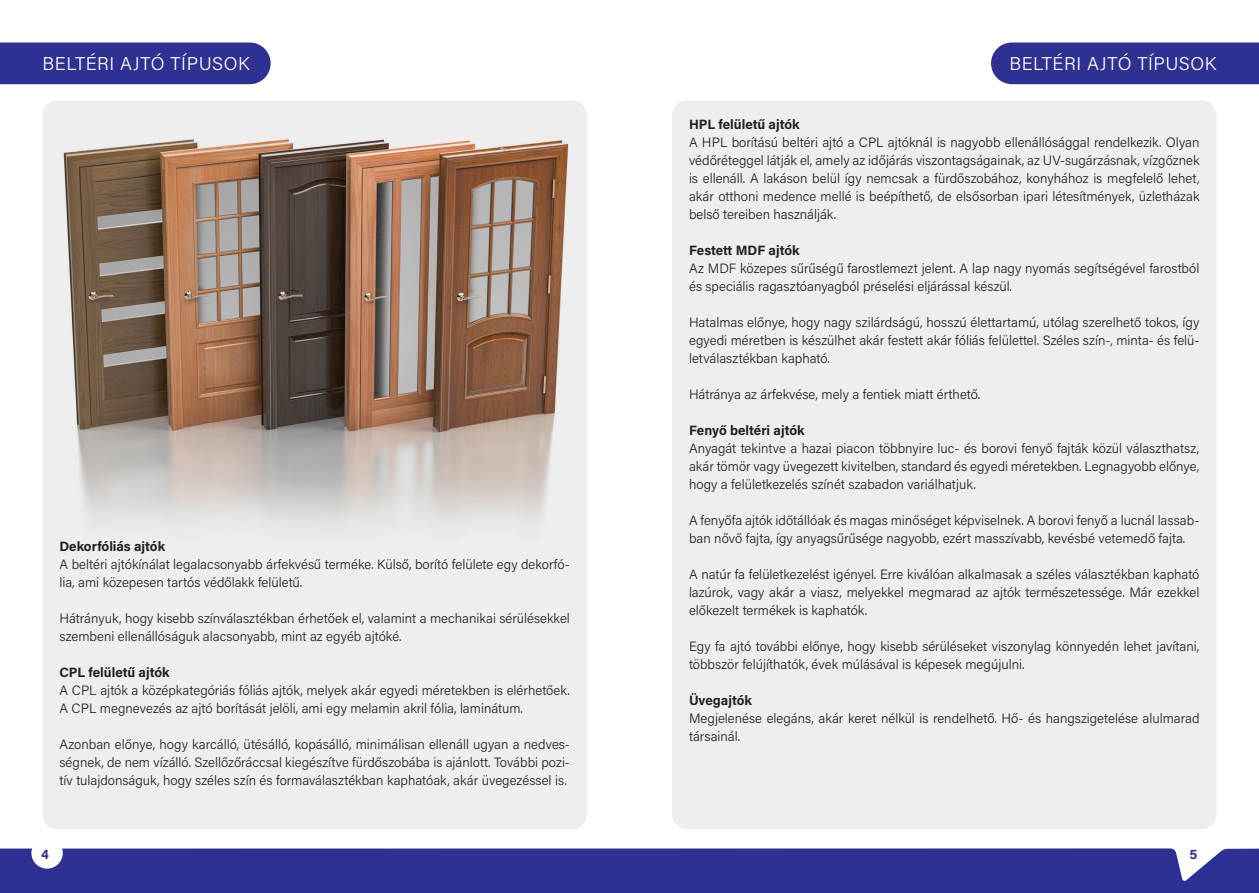
<style>
.page{position:relative;width:1259px;height:893px;background:#fff}
.page>*{position:absolute;margin:0;border:0;box-sizing:border-box;transform-origin:0 0}
.t1{font:300 18.45px "Acumin Pro";letter-spacing:.03em;color:#fff}
.t2{font:700 13.8px "Acumin Pro";color:#2e3092}
.t3{font:300 13.5px/18px "Acumin Pro";color:#231f20}
.t4{font:700 13.5px "Acumin Pro";color:#231f20}
</style>
<div class="page">
<div style="left:0;top:43px;width:271px;height:41px;background:#2e3092"></div>
<div style="left:43px;top:100px;width:544px;height:729px;background:#eeeeef;border-radius:15px"></div>
<div style="left:0;top:848px;width:1259px;height:45px;background:#2e3092"></div>
<div style="left:31px;top:837px;width:32px;height:32px;background:#fff;border-radius:50%"></div>
<div style="left:672px;top:100px;width:544px;height:729px;background:#eeeeef;border-radius:15px"></div>
<div style="left:991px;top:43px;width:268px;height:41px;background:#2e3092"></div>
<img style="left:43px;top:103px;width:543px;height:423px">
<h1 class="t1" style="left:43px;top:51px;width:209px">BELTÉRI AJTÓ TÍPUSOK</h1>
<p class="t4" style="left:60px;top:536px;width:107px">Dekorfóliás ajtók</p>
<p class="t3" style="left:60px;top:554px;width:512px">A beltéri ajtókínálat legalacsonyabb árfekvésű terméke. Külső, borító felülete egy dekorfó&shy;lia, ami közepesen tartós védőlakk felületű.</p>
<p class="t3" style="left:60px;top:608px;width:512px">Hátrányuk, hogy kisebb színválasztékban érhetőek el, valamint a mechanikai sérülésekkel szembeni ellenállóságuk alacsonyabb, mint az egyéb ajtóké.</p>
<p class="t4" style="left:60px;top:662px;width:112px">CPL felületű ajtók</p>
<p class="t3" style="left:60px;top:680px;width:512px">A CPL ajtók a középkategóriás fóliás ajtók, melyek akár egyedi méretekben is elérhetőek.<br>A CPL megnevezés az ajtó borítását jelöli, ami egy melamin akril fólia, laminátum.</p>
<p class="t3" style="left:60px;top:734px;width:512px;text-align:justify">Azonban előnye, hogy karcálló, ütésálló, kopásálló, minimálisan ellenáll ugyan a nedves&shy;ségnek, de nem vízálló. Szellőzőráccsal kiegészítve fürdőszobába is ajánlott. További pozi&shy;tív tulajdonságuk, hogy széles szín és formaválasztékban kaphatóak, akár üvegezéssel is.</p>
<h1 class="t1" style="left:1009px;top:51px;width:209px">BELTÉRI AJTÓ TÍPUSOK</h1>
<p class="t4" style="left:689px;top:115px;width:112px">HPL felületű ajtók</p>
<p class="t3" style="left:689px;top:133px;width:512px;text-align:justify">A HPL borítású beltéri ajtó a CPL ajtóknál is nagyobb ellenállósággal rendelkezik. Olyan védőréteggel látják el, amely az időjárás viszontagságainak, az UV-sugárzásnak, vízgőznek is ellenáll. A lakáson belül így nemcsak a fürdőszobához, konyhához is megfelelő lehet, akár otthoni medence mellé is beépíthető, de elsősorban ipari létesítmények, üzletházak belső tereiben használják.</p>
<p class="t4" style="left:689px;top:241px;width:112px">Festett MDF ajtók</p>
<p class="t3" style="left:689px;top:259px;width:512px">Az MDF közepes sűrűségű farostlemezt jelent. A lap nagy nyomás segítségével farostból és speciális ragasztóanyagból préselési eljárással készül.</p>
<p class="t3" style="left:689px;top:313px;width:512px;text-align:justify">Hatalmas előnye, hogy nagy szilárdságú, hosszú élettartamú, utólag szerelhető tokos, így egyedi méretben is készülhet akár festett akár fóliás felülettel. Széles szín-, minta- és felü&shy;letválasztékban kapható.</p>
<p class="t3" style="left:689px;top:385px;width:293px">Hátránya az árfekvése, mely a fentiek miatt érthető.</p>
<p class="t4" style="left:689px;top:421px;width:117px">Fenyő beltéri ajtók</p>
<p class="t3" style="left:689px;top:439px;width:512px;text-align:justify">Anyagát tekintve a hazai piacon többnyire luc- és borovi fenyő fajták közül választhatsz, akár tömör vagy üvegezett kivitelben, standard és egyedi méretekben. Legnagyobb előnye, hogy a felületkezelés színét szabadon variálhatjuk.</p>
<p class="t3" style="left:689px;top:511px;width:512px">A fenyőfa ajtók időtállóak és magas minőséget képviselnek. A borovi fenyő a lucnál lassab&shy;ban nővő fajta, így anyagsűrűsége nagyobb, ezért masszívabb, kevésbé vetemedő fajta.</p>
<p class="t3" style="left:689px;top:565px;width:512px;text-align:justify">A natúr fa felületkezelést igényel. Erre kiválóan alkalmasak a széles választékban kapható lazúrok, vagy akár a viasz, melyekkel megmarad az ajtók természetessége. Már ezekkel előkezelt termékek is kaphatók.</p>
<p class="t3" style="left:689px;top:637px;width:512px">Egy fa ajtó további előnye, hogy kisebb sérüléseket viszonylag könnyedén lehet javítani, többször felújíthatók, évek múlásával is képesek megújulni.</p>
<p class="t4" style="left:689px;top:691px;width:64px">Üvegajtók</p>
<p class="t3" style="left:689px;top:709px;width:512px">Megjelenése elegáns, akár keret nélkül is rendelhető. Hő- és hangszigetelése alulmarad társainál.</p>
<p class="t2" style="left:41px;top:844px;width:9px">4</p>
<p class="t2" style="left:1189px;top:844px;width:9px">5</p>
</div>
